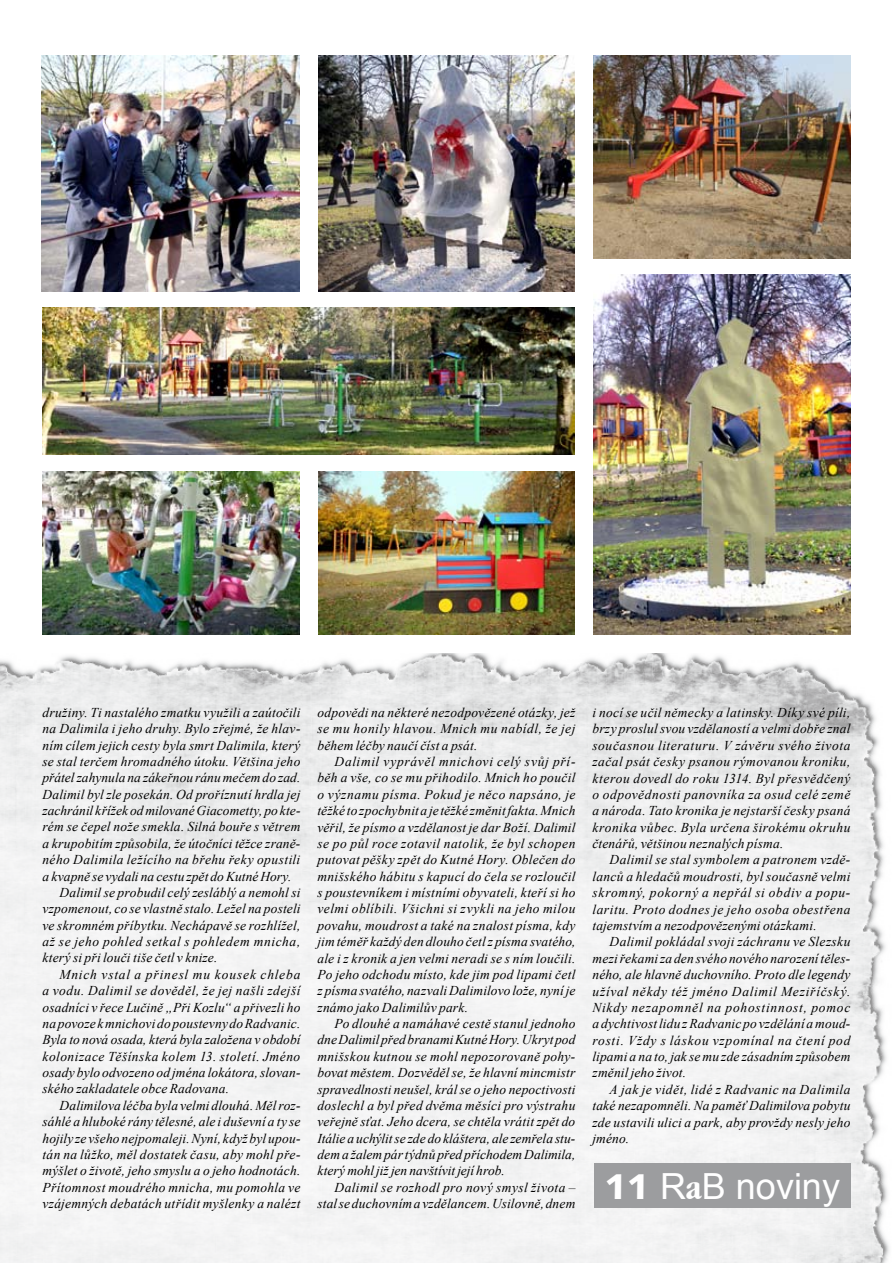
<style>
.page{position:relative;width:893px;height:1263px;background:#fff}
.page>*{position:absolute;margin:0;border:0;box-sizing:border-box;transform-origin:0 0}
.t1{font:36px "Arial";color:#fff}
.t2{font:italic 13.5px/16.4px "Times New Roman";letter-spacing:.015em;color:#000;text-align:justify}
.t3{font:italic 13.5px "Times New Roman";letter-spacing:.035em;color:#000}
.t4{font:italic 13.5px "Times New Roman";letter-spacing:.045em;color:#000}
.t5{font:italic 13.5px "Times New Roman";letter-spacing:.06em;color:#000}
.s1{font-family:"Humanst 531 Blk BTCE Black"}
.s2{font-family:"Garmd ITC Bk Cn BTCE Bold Condensed"}
</style>
<div class="page">
<img style="left:0;top:654px;width:890px;height:609px">
<div style="left:594px;top:1163px;width:256px;height:45px;background:#9c9d9f"></div>
<img style="left:43px;top:471px;width:256px;height:164px">
<img style="left:43px;top:307px;width:532px;height:148px">
<img style="left:318px;top:471px;width:257px;height:164px">
<img style="left:594px;top:55px;width:256px;height:203px">
<img style="left:594px;top:275px;width:256px;height:360px">
<img style="left:318px;top:55px;width:257px;height:236px">
<img style="left:42px;top:55px;width:257px;height:236px">
<p class="t2" style="left:43px;top:704px;width:259px">družiny. Ti nastalého zmatku využili a zaútočili</p>
<p class="t2" style="left:43px;top:720px;width:259px">na Dalimila i jeho druhy. Bylo zřejmé, že hlav-</p>
<p class="t2" style="left:43px;top:736px;width:259px">ním cílem jejich cesty byla smrt Dalimila, který</p>
<p class="t2" style="left:43px;top:753px;width:259px">se stal terčem hromadného útoku. Většina jeho</p>
<p class="t2" style="left:43px;top:769px;width:259px">přátel zahynula na zákeřnou ránu mečem do zad.</p>
<p class="t2" style="left:43px;top:786px;width:259px">Dalimil byl zle posekán. Od proříznutí hrdla jej</p>
<p class="t2" style="left:43px;top:802px;width:259px">zachránil křížek od milované Giacometty, po kte-</p>
<p class="t2" style="left:43px;top:818px;width:259px">rém se čepel nože smekla. Silná bouře s větrem</p>
<p class="t2" style="left:43px;top:835px;width:259px">a krupobitím způsobila, že útočníci těžce zraně-</p>
<p class="t2" style="left:43px;top:851px;width:259px">ného Dalimila ležícího na břehu řeky opustili</p>
<p class="t2" style="left:43px;top:867px;width:251px">a kvapně se vydali na cestu zpět do Kutné Hory.</p>
<p class="t2" style="left:60px;top:884px;width:242px">Dalimil se probudil celý zesláblý a nemohl si</p>
<p class="t2" style="left:43px;top:900px;width:259px">vzpomenout, co se vlastně stalo. Ležel na posteli</p>
<p class="t2" style="left:43px;top:917px;width:259px">ve skromném příbytku. Nechápavě se rozhlížel,</p>
<p class="t4" style="left:43px;top:932px;width:259px">až se jeho pohled setkal s pohledem mnicha,</p>
<p class="t2" style="left:43px;top:949px;width:177px">který si při louči tiše četl v knize.</p>
<p class="t5" style="left:60px;top:965px;width:242px">Mnich vstal a přinesl mu kousek chleba</p>
<p class="t3" style="left:43px;top:981px;width:259px">a vodu. Dalimil se dověděl, že jej našli zdejší</p>
<p class="t2" style="left:43px;top:998px;width:259px">osadníci v řece Lučině „Při Kozlu“ a přivezli ho</p>
<p class="t2" style="left:43px;top:1015px;width:259px">na povoze kmnichovi do poustevny do Radvanic.</p>
<p class="t2" style="left:43px;top:1031px;width:259px">Byla to nová osada, která byla založena v období</p>
<p class="t3" style="left:43px;top:1047px;width:259px">kolonizace Těšínska kolem 13. století. Jméno</p>
<p class="t2" style="left:43px;top:1064px;width:259px">osady bylo odvozeno od jména lokátora, slovan-</p>
<p class="t2" style="left:43px;top:1080px;width:188px">ského zakladatele obce Radovana.</p>
<p class="t2" style="left:60px;top:1097px;width:242px">Dalimilova léčba byla velmi dlouhá. Měl roz-</p>
<p class="t2" style="left:43px;top:1113px;width:259px">sáhlé a hluboké rány tělesné, ale i duševní a ty se</p>
<p class="t2" style="left:43px;top:1129px;width:259px">hojily ze všeho nejpomaleji. Nyní, když byl upou-</p>
<p class="t2" style="left:43px;top:1146px;width:259px">tán na lůžko, měl dostatek času, aby mohl pře-</p>
<p class="t2" style="left:43px;top:1162px;width:259px">mýšlet o životě, jeho smyslu a o jeho hodnotách.</p>
<p class="t2" style="left:43px;top:1179px;width:259px">Přítomnost moudrého mnicha, mu pomohla ve</p>
<p class="t2" style="left:43px;top:1195px;width:259px">vzájemných debatách utřídit myšlenky a nalézt</p>
<p class="t2" style="left:317px;top:704px;width:259px">odpovědi na některé nezodpovězené otázky, jež se mu honily hlavou. Mnich mu nabídl, že jej během léčby naučí číst a psát.</p>
<p class="t2" style="left:317px;top:753px;width:259px;text-indent:17px">Dalimil vyprávěl mnichovi celý svůj pří&shy;běh a vše, co se mu přihodilo. Mnich ho poučil o významu písma. Pokud je něco napsáno, je těžké to zpochybnit a je těžké změnit fakta. Mnich věřil, že písmo a vzdělanost je dar Boží. Dalimil se po půl roce zotavil natolik, že byl schopen putovat pěšky zpět do Kutné Hory. Oblečen do mnišského hábitu s kapucí do čela se rozloučil s poustevníkem i místními obyvateli, kteří si ho velmi oblíbili. Všichni si zvykli na jeho milou povahu, moudrost a také na znalost písma, kdy jim téměř každý den dlouho četl z písma svatého, ale i z kronik a jen velmi neradi se s ním loučili.<br>Po jeho odchodu místo, kde jim pod lipami četl z písma svatého, nazvali Dalimilovo lože, nyní je známo jako Dalimilův park.</p>
<p class="t2" style="left:317px;top:1015px;width:260px;text-indent:17px">Po dlouhé a namáhavé cestě stanul jednoho dne Dalimil před branami Kutné Hory. Ukryt pod mnišskou kutnou se mohl nepozorovaně pohy&shy;bovat městem. Dozvěděl se, že hlavní mincmistr spravedlnosti neušel, král se o jeho nepoctivosti doslechl a byl před dvěma měsíci pro výstrahu veřejně sťat. Jeho dcera, se chtěla vrátit zpět do Itálie a uchýlit se zde do kláštera, ale zemřela stu&shy;dem a žalem pár týdnů před příchodem Dalimila, který mohl již jen navštívit její hrob.</p>
<p class="t2" style="left:317px;top:1179px;width:259px;text-align:right">Dalimil se rozhodl pro nový smysl života – stal se duchovním avzdělancem. Usilovně, dnem</p>
<p class="t2" style="left:592px;top:704px;width:259px">i nocí se učil německy a latinsky. Díky své píli, brzy proslul svou vzdělaností a velmi dobře znal současnou literaturu. V závěru svého života začal psát česky psanou rýmovanou kroniku, kterou dovedl do roku 1314. Byl přesvědčený o odpovědnosti panovníka za osud celé země a národa. Tato kronika je nejstarší česky psaná kronika vůbec. Byla určena širokému okruhu čtenářů, většinou neznalých písma.</p>
<p class="t2" style="left:592px;top:851px;width:259px;text-indent:17px">Dalimil se stal symbolem a patronem vzdě&shy;lanců a hledačů moudrosti, byl současně velmi skromný, pokorný a nepřál si obdiv a popu&shy;laritu. Proto dodnes je jeho osoba obestřena tajemstvím a nezodpovězenými otázkami.</p>
<p class="t2" style="left:592px;top:933px;width:259px;text-indent:17px">Dalimil pokládal svoji záchranu ve Slezsku mezi řekami za den svého nového narození těles&shy;ného, ale hlavně duchovního. Proto dle legendy užíval někdy též jméno Dalimil Meziříčský.<br>Nikdy nezapomněl na pohostinnost, pomoc a dychtivost lidu zRadvanic po vzdělání amoud&shy;rosti. Vždy s láskou vzpomínal na čtení pod lipami a na to, jak se mu zde zásadním způsobem změnil jeho život.</p>
<p class="t2" style="left:592px;top:1081px;width:259px;text-indent:17px">A jak je vidět, lidé z Radvanic na Dalimila také nezapomněli. Na paměť Dalimilova pobytu zde ustavili ulici a park, aby provždy nesly jeho jméno.</p>
<h1 class="t1" style="left:604px;top:1163px;width:237px"><span class="s1">11</span> R<span class="s2">a</span>B noviny</h1>
</div>
